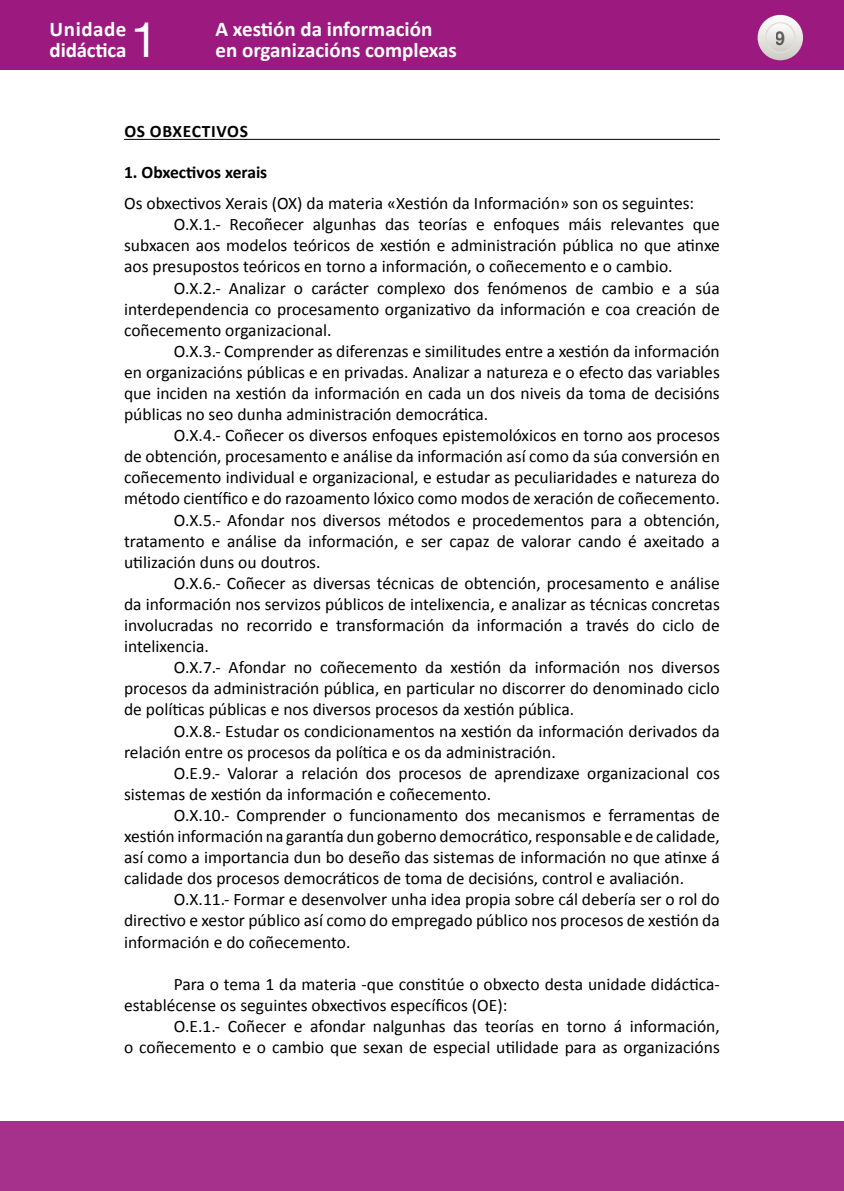
<style>
.page{position:relative;width:844px;height:1191px;background:#fff}
.page>*{position:absolute;margin:0;border:0;box-sizing:border-box;transform-origin:0 0}
.t1{font:49px "Helvetica Neue";color:#fff}
.t2{font:700 21px/21px "Calibri";color:#fff}
.t3{font:700 19.25px "Helvetica Neue";color:#000;scale:.9 1}
.TXTO_CON_SANGRE{font:17.5px/21.2px "Calibri";color:#000;text-align:justify}
.TXTO_sin_SANGRE{font:17.5px "Calibri";color:#000}
._1º_Epigrafe{font:700 17.5px "Calibri";color:#000}
._0º_Epigrafe{font:700 17.5px "Calibri";letter-spacing:.04em;color:#000}
</style>
<div class="page">
<div style="left:0;top:0;width:843px;height:69px;background:#9c1a7f"></div>
<svg style="left:757px;top:15px;width:45px;height:45px"></svg>
<svg style="left:765px;top:23px;width:29px;height:29px"></svg>
<div style="left:764px;top:22px;width:31px;height:31px;border:1px solid #dfdeda;border-radius:50%"></div>
<div style="left:0;top:1121px;width:843px;height:70px;background:#a6318c"></div>
<hr style="left:124px;top:139px;width:595px;height:1px;background:#000">
<p class="t2" style="left:50px;top:19px;width:78px">Unidade didáctica</p>
<h1 class="t1" style="left:131px;top:5px;width:29px">1</h1>
<p class="t2" style="left:215px;top:19px;width:243px">A xestión da información en organizacións complexas</p>
<p class="t3" style="left:775px;top:26px;width:12px">9</p>
<p class="_0º_Epigrafe" style="left:124px;top:120px;width:125px">OS OBXECTIVOS</p>
<p class="_1º_Epigrafe" style="left:124px;top:161px;width:145px">1. Obxectivos xerais</p>
<p class="TXTO_sin_SANGRE" style="left:124px;top:192px;width:571px">Os obxectivos Xerais (OX) da materia «Xestión da Información» son os seguintes:</p>
<p class="TXTO_CON_SANGRE" style="left:124px;top:214px;width:597px;text-indent:50px">O.X.1.- Recoñecer algunhas das teorías e enfoques máis relevantes que subxacen aos modelos teóricos de xestión e administración pública no que atinxe aos presupostos teóricos en torno a información, o coñecemento e o cambio.</p>
<p class="TXTO_CON_SANGRE" style="left:124px;top:277px;width:597px;text-indent:50px">O.X.2.- Analizar o carácter complexo dos fenómenos de cambio e a súa interdependencia co procesamento organizativo da información e coa creación de coñecemento organizacional.</p>
<p class="TXTO_CON_SANGRE" style="left:124px;top:340px;width:597px;text-indent:50px">O.X.3.- Comprender as diferenzas e similitudes entre a xestión da información en organizacións públicas e en privadas. Analizar a natureza e o efecto das variables que inciden na xestión da información en cada un dos niveis da toma de decisións públicas no seo dunha administración democrática.</p>
<p class="TXTO_CON_SANGRE" style="left:124px;top:425px;width:597px;text-indent:50px">O.X.4.- Coñecer os diversos enfoques epistemolóxicos en torno aos procesos de obtención, procesamento e análise da información así como da súa conversión en coñecemento individual e organizacional, e estudar as peculiaridades e natureza do método científico e do razoamento lóxico como modos de xeración de coñecemento.</p>
<p class="TXTO_CON_SANGRE" style="left:124px;top:509px;width:597px;text-indent:50px">O.X.5.- Afondar nos diversos métodos e procedementos para a obtención, tratamento e análise da información, e ser capaz de valorar cando é axeitado a utilización duns ou doutros.</p>
<p class="TXTO_CON_SANGRE" style="left:124px;top:572px;width:597px;text-indent:50px">O.X.6.- Coñecer as diversas técnicas de obtención, procesamento e análise da información nos servizos públicos de intelixencia, e analizar as técnicas concretas involucradas no recorrido e transformación da información a través do ciclo de intelixencia.</p>
<p class="TXTO_CON_SANGRE" style="left:124px;top:657px;width:597px;text-indent:50px">O.X.7.- Afondar no coñecemento da xestión da información nos diversos procesos da administración pública, en particular no discorrer do denominado ciclo de políticas públicas e nos diversos procesos da xestión pública.</p>
<p class="TXTO_CON_SANGRE" style="left:124px;top:720px;width:597px;text-indent:50px">O.X.8.- Estudar os condicionamentos na xestión da información derivados da relación entre os procesos da política e os da administración.</p>
<p class="TXTO_CON_SANGRE" style="left:124px;top:762px;width:597px;text-indent:50px">O.E.9.- Valorar a relación dos procesos de aprendizaxe organizacional cos sistemas de xestión da información e coñecemento.</p>
<p class="TXTO_CON_SANGRE" style="left:124px;top:804px;width:597px;text-indent:50px">O.X.10.- Comprender o funcionamento dos mecanismos e ferramentas de xestión información na garantía dun goberno democrático, responsable e de calidade, así como a importancia dun bo deseño das sistemas de información no que atinxe á calidade dos procesos democráticos de toma de decisións, control e avaliación.</p>
<p class="TXTO_CON_SANGRE" style="left:124px;top:889px;width:597px;text-indent:50px">O.X.11.- Formar e desenvolver unha idea propia sobre cál debería ser o rol do directivo e xestor público así como do empregado público nos procesos de xestión da información e do coñecemento.</p>
<p class="TXTO_CON_SANGRE" style="left:124px;top:973px;width:597px;text-indent:50px">Para o tema 1 da materia -que constitúe o obxecto desta unidade didáctica&shy;establécense os seguintes obxectivos específicos (OE):</p>
<p class="TXTO_CON_SANGRE" style="left:124px;top:1015px;width:597px;text-align:right">O.E.1.- Coñecer e afondar nalgunhas das teorías en torno á información,<br>o coñecemento e o cambio que sexan de especial utilidade para as organizacións</p>
</div>
